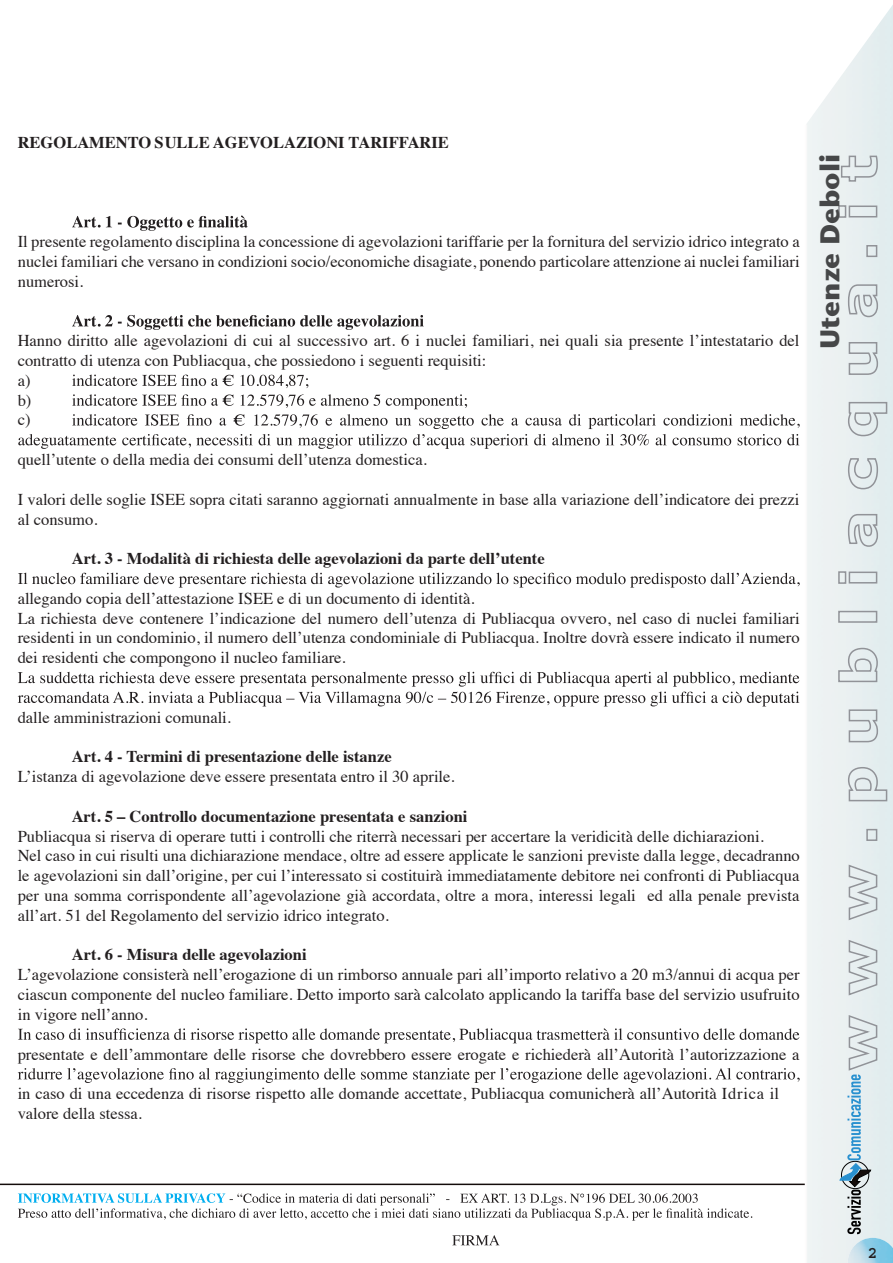
<style>
.page{position:relative;width:893px;height:1263px;background:#fff}
.page>*{position:absolute;margin:0;border:0;box-sizing:border-box;transform-origin:0 0}
.t1{font:700 27px "Stone Sans ITC";color:#464748}
.t2{font:16.5px/19.8px "Times";color:#231f20}
.t3{font:700 16.5px "Times";color:#231f20}
.t4{font:700 16.5px "Courier Std";color:#231f20}
</style>
<div class="page">
<hr style="left:0;top:1183px;width:817px;height:1px;background:#140c0a">
<svg style="left:18px;top:1193px;width:734px;height:27px"></svg>
<svg style="left:452px;top:1235px;width:47px;height:9px"></svg>
<img style="left:804px;top:6px;width:88px;height:1256px">
<svg style="left:839px;top:1074px;width:31px;height:159px;background:#bacdd5"></svg>
<svg style="left:837px;top:155px;width:50px;height:916px;background:#dfe6e8"></svg>
<img style="left:847px;top:1237px;width:45px;height:25px">
<svg style="left:72px;top:215px;width:175px;height:16px"></svg>
<svg style="left:72px;top:315px;width:351px;height:15px"></svg>
<svg style="left:72px;top:374px;width:236px;height:14px"></svg>
<svg style="left:18px;top:394px;width:781px;height:55px"></svg>
<svg style="left:18px;top:572px;width:781px;height:15px"></svg>
<svg style="left:18px;top:671px;width:781px;height:35px"></svg>
<svg style="left:18px;top:1028px;width:781px;height:15px"></svg>
<svg style="left:18px;top:1068px;width:781px;height:14px"></svg>
<p class="t3" style="left:18px;top:127px;width:432px">REGOLAMENTO SULLE AGEVOLAZIONI TARIFFARIE</p>
<p class="t2" style="left:18px;top:230px;width:783px;text-align:justify">Il presente regolamento disciplina la concessione di agevolazioni tariffarie per la fornitura del servizio idrico integrato a nuclei familiari che versano in condizioni socio/economiche disagiate, ponendo particolare attenzione ai nuclei familiari numerosi.</p>
<p class="t2" style="left:18px;top:329px;width:783px">Hanno diritto alle agevolazioni di cui al successivo art. 6 i nuclei familiari, nei quali sia presente l’intestatario del contratto di utenza con Publiacqua, che possiedono i seguenti requisiti:<br>a)<br>b)<br>c)</p>
<p class="t2" style="left:18px;top:448px;width:410px">quell’utente o della media dei consumi dell’utenza domestica.</p>
<p class="t2" style="left:18px;top:487px;width:783px">I valori delle soglie ISEE sopra citati saranno aggiornati annualmente in base alla variazione dell’indicatore dei prezzi al consumo.</p>
<p class="t3" style="left:72px;top:542px;width:474px">Art. 3 - Modalità di richiesta delle agevolazioni da parte dell’utente</p>
<p class="t2" style="left:18px;top:586px;width:783px">allegando copia dell’attestazione ISEE e di un documento di identità.<br>La richiesta deve contenere l’indicazione del numero dell’utenza di Publiacqua ovvero, nel caso di nuclei familiari residenti in un condominio, il numero dell’utenza condominiale di Publiacqua. Inoltre dovrà essere indicato il numero dei residenti che compongono il nucleo familiare.</p>
<p class="t2" style="left:18px;top:705px;width:215px">dalle amministrazioni comunali.</p>
<p class="t3" style="left:72px;top:740px;width:321px">Art. 4 - Termini di presentazione delle istanze</p>
<p class="t2" style="left:18px;top:765px;width:438px">L’istanza di agevolazione deve essere presentata entro il 30 aprile.</p>
<p class="t3" style="left:72px;top:800px;width:397px">Art. 5 – Controllo documentazione presentata e sanzioni</p>
<p class="t2" style="left:18px;top:824px;width:783px">Publiacqua si riserva di operare tutti i controlli che riterrà necessari per accertare la veridicità delle dichiarazioni.<br>Nel caso in cui risulti una dichiarazione mendace, oltre ad essere applicate le sanzioni previste dalla legge, decadranno le agevolazioni sin dall’origine, per cui l’interessato si costituirà immediatamente debitore nei confronti di Publiacqua per una somma corrispondente all’agevolazione già accordata, oltre a mora, interessi legali ed alla penale prevista all’art. 51 del Regolamento del servizio idrico integrato.</p>
<p class="t3" style="left:72px;top:938px;width:236px">Art. 6 - Misura delle agevolazioni</p>
<p class="t2" style="left:18px;top:963px;width:783px;text-align:justify">L’agevolazione consisterà nell’erogazione di un rimborso annuale pari all’importo relativo a 20 m3/annui di acqua per ciascun componente del nucleo familiare. Detto importo sarà calcolato applicando la tariffa base del servizio usufruito in vigore nell’anno.</p>
<p class="t2" style="left:18px;top:1042px;width:783px">presentate e dell’ammontare delle risorse che dovrebbero essere erogate e richiederà all’Autorità l’autorizzazione a</p>
<p class="t2" style="left:18px;top:1081px;width:762px">in caso di una eccedenza di risorse rispetto alle domande accettate, Publiacqua comunicherà all’Autorità Idrica il valore della stessa.</p>
<h1 class="t1" style="left:805px;top:473px;width:321px;rotate:-90deg">Mod. X - Xxxxx Xxxxxxx</h1>
<h1 class="t1" style="left:805px;top:349px;width:196px;rotate:-90deg">Utenze Deboli</h1>
<p class="t4" style="left:867px;top:1243px;width:11px">2</p>
</div>
